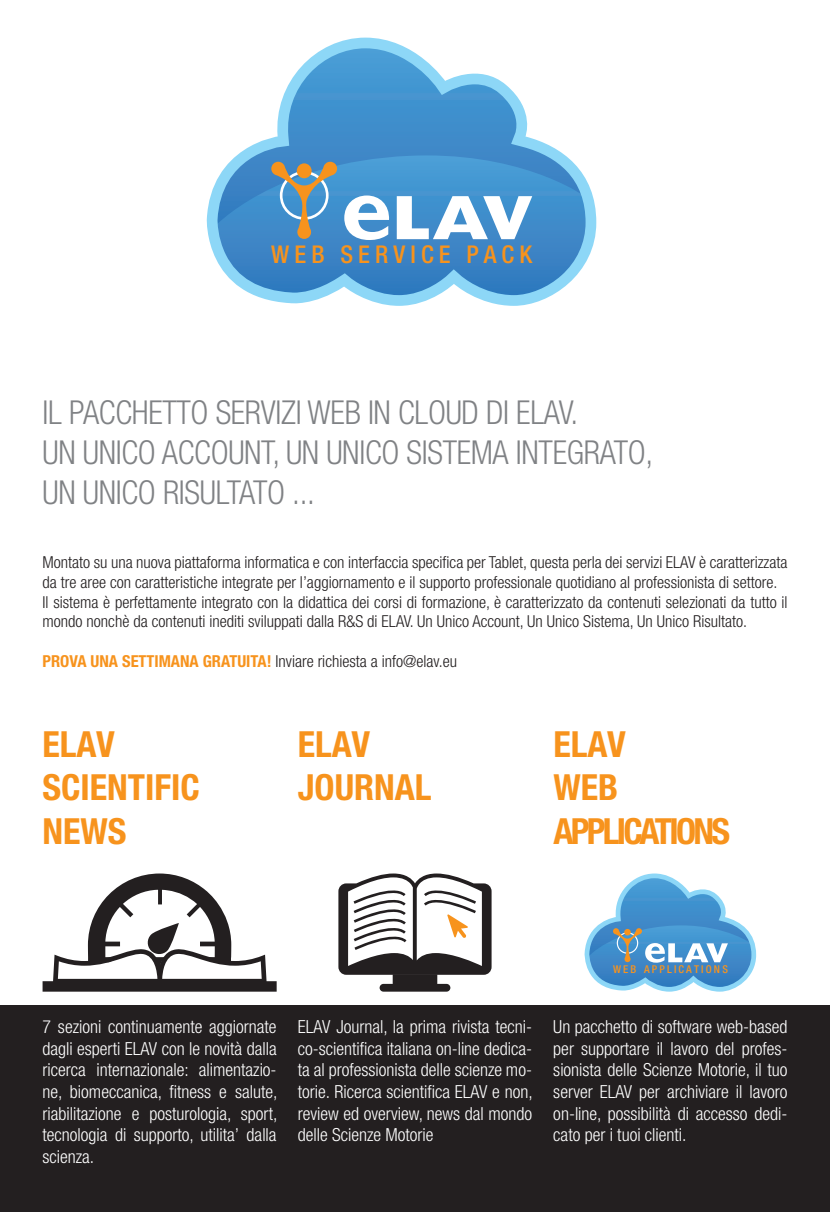
<style>
.page{position:relative;width:830px;height:1212px;background:#fff}
.page>*{position:absolute;margin:0;border:0;box-sizing:border-box;transform-origin:0 0}
.t1{font:700 condensed 36px/43.2px "Helvetica Neue LT Std";color:#f7931d}
.t2{font:700 condensed 36px/43.2px "Helvetica Neue LT Std";letter-spacing:-.075em;color:#f7931d}
.t3{font:300 condensed 33px/39.6px "Helvetica Neue LT Std";letter-spacing:-.01em;color:#808285}
.t4{font:500 condensed 24.45px "Helvetica Neue LT Std";letter-spacing:.21em;color:#f7931d}
.t5{font:300 condensed 18px/21.6px "Helvetica Neue LT Std";color:#fff;text-align:justify}
.t6{font:300 condensed 16.5px/19.8px "Helvetica Neue LT Std";color:#231f20}
.t7{font:500 condensed 10.8px "Helvetica Neue LT Std";letter-spacing:.2em;color:#f7931d}
.s1{font-weight:700;color:#f7931d}
</style>
<div class="page">
<svg style="left:206px;top:38px;width:390px;height:268px"></svg>
<svg style="left:271px;top:162px;width:66px;height:78px;background:#7095ab"></svg>
<div style="left:296px;top:163px;width:15px;height:15px;background:#f7931d;border-radius:50%"></div>
<svg style="left:344px;top:195px;width:45px;height:45px"></svg>
<svg style="left:396px;top:196px;width:136px;height:43px"></svg>
<div style="left:0;top:1006px;width:829px;height:206px;background:#231f20"></div>
<svg style="left:43px;top:873px;width:233px;height:119px"></svg>
<svg style="left:338px;top:873px;width:153px;height:119px"></svg>
<svg style="left:584px;top:873px;width:171px;height:119px"></svg>
<h3 class="t4" style="left:271px;top:240px;width:262px">WEB SERVICE PACK</h3>
<h2 class="t3" style="left:43px;top:393px;width:612px">IL PACCHETTO SERVIZI WEB IN CLOUD DI ELAV.<br>UN UNICO ACCOUNT, UN UNICO SISTEMA INTEGRATO,<br>UN UNICO RISULTATO ...</h2>
<p class="t6" style="left:43px;top:552px;width:746px">Montato su una nuova piattaforma informatica e con interfaccia specifica per Tablet, questa perla dei servizi ELAV è caratterizzata da tre aree con caratteristiche integrate per l’aggiornamento e il supporto professionale quotidiano al professionista di settore.<br>Il sistema è perfettamente integrato con la didattica dei corsi di formazione, è caratterizzato da contenuti selezionati da tutto il mondo nonchè da contenuti inediti sviluppati dalla R&amp;S di ELAV. Un Unico Account, Un Unico Sistema, Un Unico Risultato.</p>
<p class="t6" style="left:43px;top:651px;width:416px"><span class="s1">PROVA UNA SETTIMANA GRATUITA!</span> Inviare richiesta a info@elav.eu</p>
<h1 class="t1" style="left:43px;top:722px;width:159px">ELAV<br>SCIENTIFIC<br>NEWS</h1>
<h1 class="t1" style="left:298px;top:722px;width:135px">ELAV<br>JOURNAL</h1>
<h1 class="t2" style="left:553px;top:722px;width:178px">ELAV<br>WEB<br>APPLICATIONS</h1>
<p class="t7" style="left:612px;top:962px;width:116px">WEB APPLICATIONS</p>
<p class="t5" style="left:43px;top:1016px;width:236px">7 sezioni continuamente aggiornate dagli esperti ELAV con le novità dalla ricerca internazionale: alimentazio&shy;ne, biomeccanica, fitness e salute, riabilitazione e posturologia, sport, tecnologia di supporto, utilita’ dalla scienza.</p>
<p class="t5" style="left:298px;top:1016px;width:236px">ELAV Journal, la prima rivista tecni&shy;co-scientifica italiana on-line dedica&shy;ta al professionista delle scienze mo&shy;torie. Ricerca scientifica ELAV e non, review ed overview, news dal mondo delle Scienze Motorie</p>
<p class="t5" style="left:553px;top:1016px;width:235px">Un pacchetto di software web-based per supportare il lavoro del profes&shy;sionista delle Scienze Motorie, il tuo server ELAV per archiviare il lavoro on-line, possibilità di accesso dedi&shy;cato per i tuoi clienti.</p>
</div>
